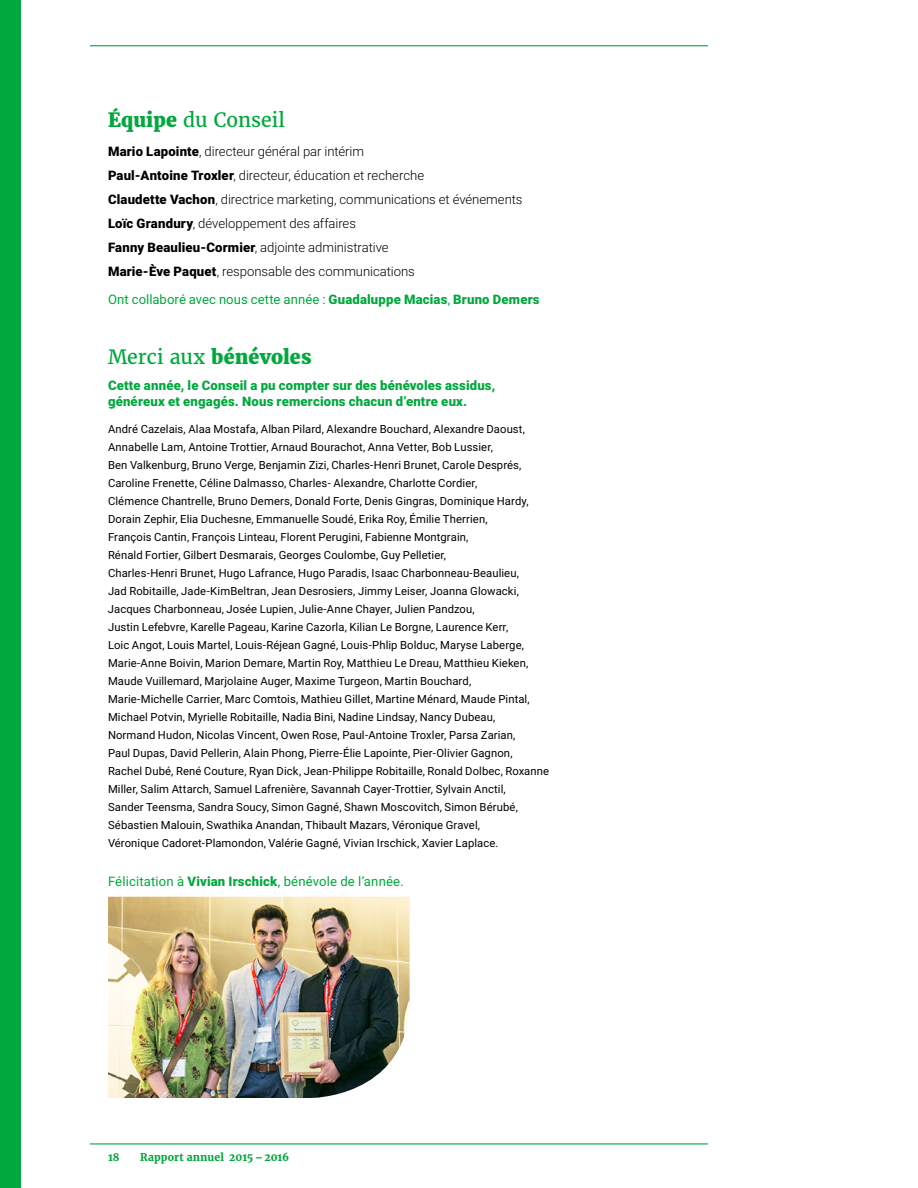
<style>
.page{position:relative;width:918px;height:1188px;background:#fff}
.page>*{position:absolute;margin:0;border:0;box-sizing:border-box;transform-origin:0 0}
.t1{font:800 19.5px "Merriweather";letter-spacing:.005em;color:#00a83d}
.t2{font:19.5px "Merriweather";letter-spacing:.005em;color:#00a83d}
.t3{font:300 13.2px/24px "Roboto";letter-spacing:-.005em;color:#000}
.t4{font:13.2px "Roboto";letter-spacing:.01em;color:#00a83d}
.t5{font:900 13.2px/16.5px "Roboto";letter-spacing:.015em;color:#00a83d}
.t6{font:11.25px/18px "Roboto";letter-spacing:.01em;color:#000}
.t7{font:700 10.5px "Merriweather";letter-spacing:.005em;color:#00a83d}
.s1{font-weight:800}
.s2{font-weight:900}
.s3{font-weight:400}
</style>
<div class="page">
<div style="left:0;top:0;width:21px;height:1188px;background:#00a83d"></div>
<img style="left:108px;top:897px;width:302px;height:201px">
<hr style="left:90px;top:45px;width:618px;height:1px;background:#00a83d">
<hr style="left:90px;top:1143px;width:618px;height:1px;background:#00a83d">
<h1 class="t2" style="left:108px;top:108px;width:179px"><span class="s1">Équipe</span> du Conseil</h1>
<p class="t3" style="left:108px;top:138px;width:416px"><span class="s2">Mario Lapointe</span>, directeur général par intérim<br><span class="s2">Paul-Antoine Troxler</span>, directeur, éducation et recherche<br><span class="s2">Claudette Vachon</span>, directrice marketing, communications et événements <span class="s2">Loïc Grandury</span>, développement des affaires<br><span class="s2">Fanny Beaulieu-Cormier</span>, adjointe administrative<br><span class="s2">Marie-Ève Paquet</span>, responsable des communications</p>
<p class="t4" style="left:108px;top:290px;width:433px">Ont collaboré avec nous cette année : <span class="s2">Guadaluppe Macias</span>, <span class="s2">Bruno Demers</span></p>
<h1 class="t1" style="left:108px;top:345px;width:205px"><span class="s3">Merci aux</span> bénévoles</h1>
<p class="t5" style="left:108px;top:376px;width:389px">Cette année, le Conseil a pu compter sur des bénévoles assidus, généreux et engagés. Nous remercions chacun d’entre eux.</p>
<p class="t6" style="left:108px;top:420px;width:442px">André Cazelais, Alaa Mostafa, Alban Pilard, Alexandre Bouchard, Alexandre Daoust, Annabelle Lam, Antoine Trottier, Arnaud Bourachot, Anna Vetter, Bob Lussier,<br>Ben Valkenburg, Bruno Verge, Benjamin Zizi, Charles‑Henri Brunet, Carole Després, Caroline Frenette, Céline Dalmasso, Charles‑ Alexandre, Charlotte Cordier,<br>Clémence Chantrelle, Bruno Demers, Donald Forte, Denis Gingras, Dominique Hardy, Dorain Zephir, Elia Duchesne, Emmanuelle Soudé, Erika Roy, Émilie Therrien,<br>François Cantin, François Linteau, Florent Perugini, Fabienne Montgrain,<br>Rénald Fortier, Gilbert Desmarais, Georges Coulombe, Guy Pelletier,<br>Charles‑Henri Brunet, Hugo Lafrance, Hugo Paradis, Isaac Charbonneau‑Beaulieu,<br>Jad Robitaille, Jade‑KimBeltran, Jean Desrosiers, Jimmy Leiser, Joanna Glowacki, Jacques Charbonneau, Josée Lupien, Julie‑Anne Chayer, Julien Pandzou,<br>Justin Lefebvre, Karelle Pageau, Karine Cazorla, Kilian Le Borgne, Laurence Kerr,<br>Loic Angot, Louis Martel, Louis‑Réjean Gagné, Louis‑Phlip Bolduc, Maryse Laberge, Marie‑Anne Boivin, Marion Demare, Martin Roy, Matthieu Le Dreau, Matthieu Kieken, Maude Vuillemard, Marjolaine Auger, Maxime Turgeon, Martin Bouchard, Marie‑Michelle Carrier, Marc Comtois, Mathieu Gillet, Martine Ménard, Maude Pintal, Michael Potvin, Myrielle Robitaille, Nadia Bini, Nadine Lindsay, Nancy Dubeau,<br>Normand Hudon, Nicolas Vincent, Owen Rose, Paul‑Antoine Troxler, Parsa Zarian,<br>Paul Dupas, David Pellerin, Alain Phong, Pierre‑Élie Lapointe, Pier‑Olivier Gagnon, Rachel Dubé, René Couture, Ryan Dick, Jean‑Philippe Robitaille, Ronald Dolbec, Roxanne Miller, Salim Attarch, Samuel Lafrenière, Savannah Cayer‑Trottier, Sylvain Anctil,<br>Sander Teensma, Sandra Soucy, Simon Gagné, Shawn Moscovitch, Simon Bérubé, Sébastien Malouin, Swathika Anandan, Thibault Mazars, Véronique Gravel,<br>Véronique Cadoret‑Plamondon, Valérie Gagné, Vivian Irschick, Xavier Laplace.</p>
<p class="t4" style="left:108px;top:872px;width:297px">Félicitation à <span class="s2">Vivian Irschick</span>, bénévole de l’année.</p>
<p class="t7" style="left:108px;top:1151px;width:13px">18</p>
<p class="t7" style="left:140px;top:1151px;width:151px">Rapport annuel 2015–2016</p>
</div>
